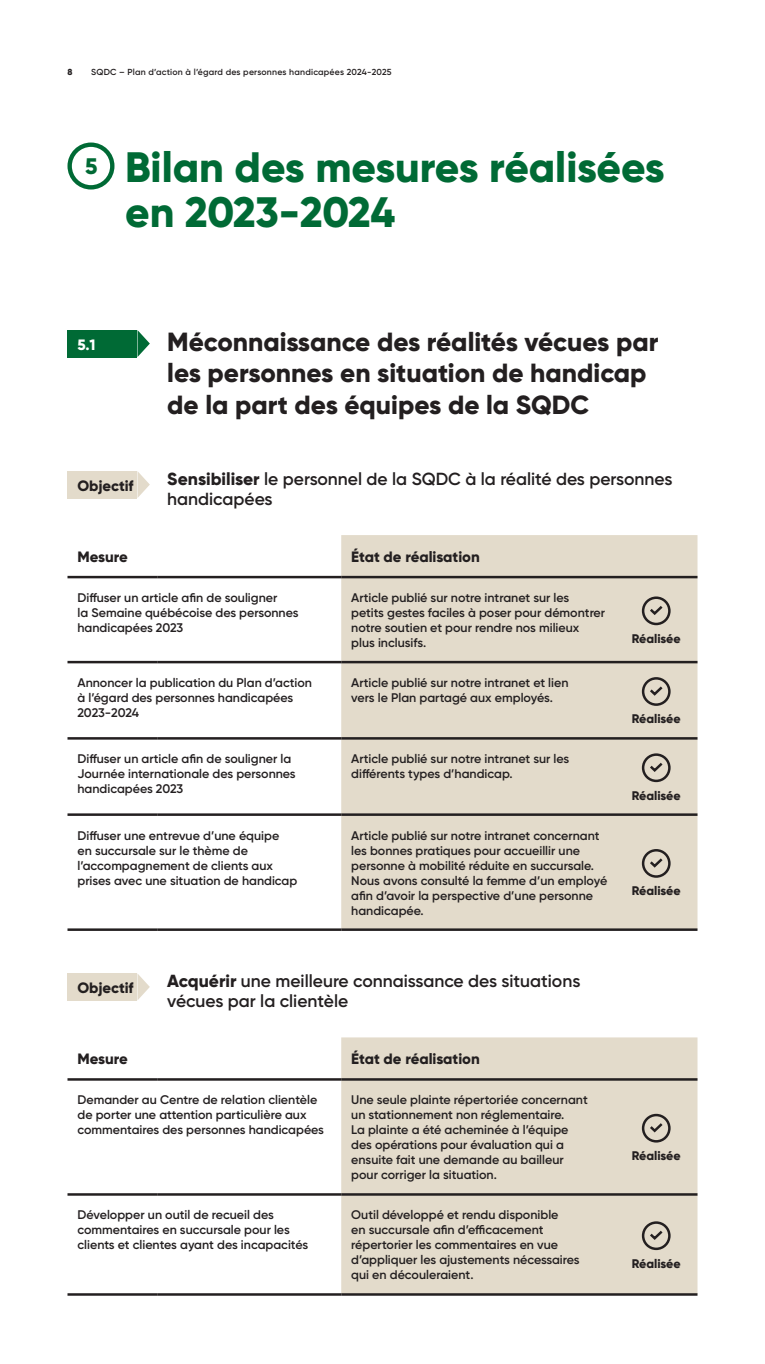
<style>
.page{position:relative;width:765px;height:1364px;background:#fff}
.page>*{position:absolute;margin:0;border:0;box-sizing:border-box;transform-origin:0 0}
.Gros_titre_1{font:800 42.5px/45px "Gilroy";letter-spacing:-.005em;color:#006a35}
.Sous-Objectifs{font:800 26.25px/31.2px "Gilroy";color:#231f20}
.Highlight2{font:800 22.5px "Gilroy";color:#006a35}
.Objectifs{font:600 17.5px/20px "Gilroy";color:#231f20}
.T1{font:800 15px "Gilroy";letter-spacing:-.005em;color:#231f20}
.T1-2{font:800 15px "Gilroy";color:#fff}
.Rubrique{font:600 12.5px/15px "Gilroy";color:#231f20}
.Chiffres{font:800 12.5px "Gilroy";letter-spacing:-.005em;color:#231f20}
.t1{font:600 8.75px "Gilroy";letter-spacing:.025em;color:#231f20}
.t2{font:800 8.75px "Gilroy";color:#231f20}
.s1{font-weight:800}
</style>
<div class="page">
<div style="left:67px;top:142px;width:47px;height:47px;border:4px solid #006a35;border-radius:50%"></div>
<div style="left:68px;top:330px;width:70px;height:27px;background:#006a35"></div>
<svg style="left:138px;top:330px;width:12px;height:27px"></svg>
<div style="left:341px;top:535px;width:357px;height:393px;background:#e3dbcb"></div>
<hr style="left:68px;top:576px;width:89px;height:2px;background:#231f20">
<hr style="left:157px;top:576px;width:184px;height:2px;background:#231f20">
<hr style="left:68px;top:661px;width:89px;height:2px;background:#231f20">
<hr style="left:157px;top:661px;width:184px;height:2px;background:#231f20">
<hr style="left:68px;top:737px;width:89px;height:2px;background:#231f20">
<hr style="left:157px;top:737px;width:184px;height:2px;background:#231f20">
<hr style="left:68px;top:813px;width:89px;height:3px;background:#231f20">
<hr style="left:157px;top:813px;width:184px;height:3px;background:#231f20">
<hr style="left:68px;top:928px;width:89px;height:3px;background:#231f20">
<hr style="left:157px;top:928px;width:184px;height:3px;background:#231f20">
<hr style="left:615px;top:576px;width:83px;height:2px;background:#231f20">
<hr style="left:615px;top:661px;width:83px;height:2px;background:#231f20">
<hr style="left:615px;top:737px;width:83px;height:2px;background:#231f20">
<hr style="left:615px;top:813px;width:83px;height:3px;background:#231f20">
<hr style="left:615px;top:928px;width:83px;height:3px;background:#231f20">
<hr style="left:341px;top:576px;width:274px;height:2px;background:#231f20">
<hr style="left:341px;top:661px;width:274px;height:2px;background:#231f20">
<hr style="left:341px;top:737px;width:274px;height:2px;background:#231f20">
<hr style="left:341px;top:813px;width:274px;height:3px;background:#231f20">
<hr style="left:341px;top:928px;width:274px;height:3px;background:#231f20">
<div style="left:68px;top:471px;width:70px;height:27px;background:#e3dbcb"></div>
<svg style="left:138px;top:472px;width:12px;height:25px"></svg>
<div style="left:642px;top:596px;width:29px;height:29px;border:2px solid #231f20;border-radius:50%"></div>
<svg style="left:647px;top:603px;width:18px;height:14px"></svg>
<div style="left:642px;top:677px;width:29px;height:29px;border:2px solid #231f20;border-radius:50%"></div>
<svg style="left:647px;top:684px;width:18px;height:13px"></svg>
<div style="left:642px;top:753px;width:29px;height:29px;border:2px solid #231f20;border-radius:50%"></div>
<svg style="left:647px;top:760px;width:18px;height:14px"></svg>
<div style="left:642px;top:849px;width:29px;height:29px;border:2px solid #231f20;border-radius:50%"></div>
<svg style="left:647px;top:856px;width:18px;height:13px"></svg>
<div style="left:341px;top:1037px;width:357px;height:256px;background:#e3dbcb"></div>
<hr style="left:68px;top:1078px;width:89px;height:2px;background:#231f20">
<hr style="left:157px;top:1078px;width:184px;height:2px;background:#231f20">
<hr style="left:68px;top:1193px;width:89px;height:2px;background:#231f20">
<hr style="left:157px;top:1193px;width:184px;height:2px;background:#231f20">
<hr style="left:68px;top:1293px;width:89px;height:2px;background:#231f20">
<hr style="left:157px;top:1293px;width:184px;height:2px;background:#231f20">
<hr style="left:615px;top:1078px;width:83px;height:2px;background:#231f20">
<hr style="left:615px;top:1193px;width:83px;height:2px;background:#231f20">
<hr style="left:615px;top:1293px;width:83px;height:2px;background:#231f20">
<hr style="left:341px;top:1078px;width:274px;height:2px;background:#231f20">
<hr style="left:341px;top:1193px;width:274px;height:2px;background:#231f20">
<hr style="left:341px;top:1293px;width:274px;height:2px;background:#231f20">
<div style="left:68px;top:973px;width:70px;height:27px;background:#e3dbcb"></div>
<svg style="left:138px;top:974px;width:12px;height:26px"></svg>
<div style="left:642px;top:1114px;width:29px;height:28px;border:2px solid #231f20;border-radius:50%"></div>
<svg style="left:647px;top:1120px;width:18px;height:14px"></svg>
<div style="left:642px;top:1221px;width:29px;height:29px;border:2px solid #231f20;border-radius:50%"></div>
<svg style="left:647px;top:1228px;width:18px;height:13px"></svg>
<p class="t2" style="left:68px;top:66px;width:7px">8</p>
<p class="t1" style="left:91px;top:66px;width:302px">SQDC – Plan d’action à l’égard des personnes handicapées 2024-2025</p>
<p class="Highlight2" style="left:85px;top:152px;width:14px">5</p>
<p class="Gros_titre_1" style="left:125px;top:144px;width:541px">Bilan des mesures réalisées en 2023-2024</p>
<p class="T1-2" style="left:78px;top:335px;width:20px">5.1</p>
<p class="Sous-Objectifs" style="left:167px;top:326px;width:493px">Méconnaissance des réalités vécues par les personnes en situation de handicap de la part des équipes de la SQDC</p>
<p class="T1" style="left:78px;top:476px;width:58px">Objectif</p>
<p class="Objectifs" style="left:167px;top:469px;width:507px"><span class="s1">Sensibiliser</span> le personnel de la SQDC à la réalité des personnes handicapées</p>
<p class="T1" style="left:78px;top:547px;width:52px">Mesure</p>
<p class="T1" style="left:351px;top:547px;width:130px">État de réalisation</p>
<p class="Rubrique" style="left:78px;top:590px;width:223px">Diffuser un article afin de souligner<br>la Semaine québécoise des personnes handicapées 2023</p>
<p class="Rubrique" style="left:351px;top:590px;width:255px">Article publié sur notre intranet sur les<br>petits gestes faciles à poser pour démontrer notre soutien et pour rendre nos milieux plus inclusifs.</p>
<p class="Rubrique" style="left:78px;top:675px;width:236px">Annoncer la publication du Plan d’action à l’égard des personnes handicapées<br>2023-2024</p>
<p class="Rubrique" style="left:351px;top:675px;width:219px">Article publié sur notre intranet et lien vers le Plan partagé aux employés.</p>
<p class="Rubrique" style="left:78px;top:751px;width:220px">Diffuser un article afin de souligner la<br>Journée internationale des personnes handicapées 2023</p>
<p class="Rubrique" style="left:351px;top:751px;width:220px">Article publié sur notre intranet sur les différents types d’handicap.</p>
<p class="Rubrique" style="left:78px;top:828px;width:221px">Diffuser une entrevue d’une équipe<br>en succursale sur le thème de l’accompagnement de clients aux prises avec une situation de handicap</p>
<p class="Rubrique" style="left:351px;top:828px;width:258px">Article publié sur notre intranet concernant les bonnes pratiques pour accueillir une personne à mobilité réduite en succursale.<br>Nous avons consulté la femme d’un employé afin d’avoir la perspective d’une personne handicapée.</p>
<p class="T1" style="left:78px;top:978px;width:58px">Objectif</p>
<p class="Objectifs" style="left:167px;top:971px;width:415px"><span class="s1">Acquérir</span> une meilleure connaissance des situations vécues par la clientèle</p>
<p class="T1" style="left:78px;top:1050px;width:52px">Mesure</p>
<p class="T1" style="left:351px;top:1050px;width:130px">État de réalisation</p>
<p class="Rubrique" style="left:78px;top:1092px;width:248px">Demander au Centre de relation clientèle de porter une attention particulière aux commentaires des personnes handicapées</p>
<p class="Rubrique" style="left:351px;top:1092px;width:238px">Une seule plainte répertoriée concernant un stationnement non réglementaire.<br>La plainte a été acheminée à l’équipe des opérations pour évaluation qui a ensuite fait une demande au bailleur pour corriger la situation.</p>
<p class="Rubrique" style="left:78px;top:1207px;width:232px">Développer un outil de recueil des commentaires en succursale pour les clients et clientes ayant des incapacités</p>
<p class="Rubrique" style="left:351px;top:1207px;width:230px">Outil développé et rendu disponible<br>en succursale afin d’efficacement répertorier les commentaires en vue d’appliquer les ajustements nécessaires qui en découleraient.</p>
<p class="Chiffres" style="left:632px;top:630px;width:50px">Réalisée</p>
<p class="Chiffres" style="left:632px;top:711px;width:50px">Réalisée</p>
<p class="Chiffres" style="left:632px;top:787px;width:50px">Réalisée</p>
<p class="Chiffres" style="left:632px;top:883px;width:50px">Réalisée</p>
<p class="Chiffres" style="left:632px;top:1148px;width:50px">Réalisée</p>
<p class="Chiffres" style="left:632px;top:1255px;width:50px">Réalisée</p>
</div>
